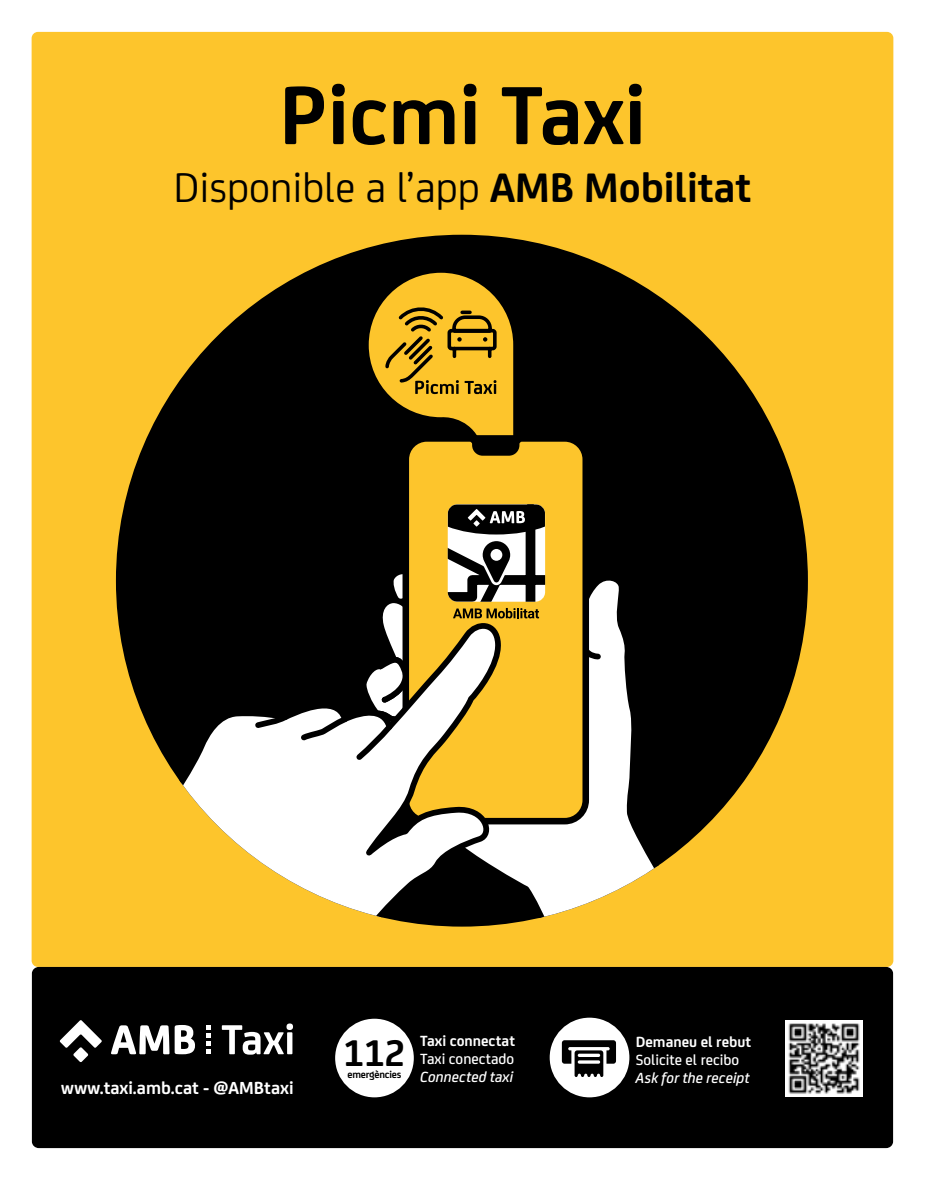
<style>
.page{position:relative;width:925px;height:1180px;background:#fff}
.page>*{position:absolute;margin:0;border:0;box-sizing:border-box;transform-origin:0 0}
.t1{font:700 87.98px "FS Joey";color:#000}
.t2{font:44.1px "FS Joey";color:#000}
.t3{font:700 39.82px "FS Joey";color:#000}
.t4{font:700 18.68px "FS Joey";color:#fff}
.t5{font:500 15.75px "FS Joey";color:#fff}
.t6{font:italic 500 15.75px "FS Joey";color:#fff}
.t7{font:700 15.75px "FS Joey";color:#fff}
.t8{font:700 10.8px "FS Joey";letter-spacing:-.02em;color:#000}
.s1{font-weight:700}
</style>
<div class="page">
<div style="left:32px;top:32px;width:861px;height:935px;background:#fdc52c;border-radius:6px"></div>
<div style="left:32px;top:967px;width:861px;height:181px;background:#000;border-radius:7px"></div>
<div style="left:116px;top:235px;width:692px;height:692px;background:#000;border-radius:50%"></div>
<svg style="left:502px;top:580px;width:289px;height:345px"></svg>
<div style="left:402px;top:435px;width:187px;height:389px;background:#000;border-radius:24px"></div>
<div style="left:502px;top:442px;width:80px;height:376px;background:#fdc52c"></div>
<svg style="left:369px;top:273px;width:176px;height:345px"></svg>
<svg style="left:117px;top:616px;width:385px;height:311px"></svg>
<svg style="left:251px;top:657px;width:163px;height:108px"></svg>
<img style="left:785px;top:1020px;width:77px;height:76px">
<svg style="left:111px;top:1025px;width:84px;height:29px"></svg>
<svg style="left:73px;top:1047px;width:15px;height:15px"></svg>
<svg style="left:60px;top:1020px;width:42px;height:28px"></svg>
<svg style="left:206px;top:1025px;width:4px;height:29px"></svg>
<svg style="left:222px;top:1025px;width:62px;height:30px"></svg>
<div style="left:286px;top:1023px;width:7px;height:7px;background:#fff;border-radius:3px"></div>
<div style="left:287px;top:1032px;width:5px;height:22px;background:#fff"></div>
<div style="left:335px;top:1019px;width:79px;height:78px;background:#fff;border-radius:50%"></div>
<div style="left:550px;top:1018px;width:79px;height:79px;background:#fff;border-radius:50%"></div>
<svg style="left:562px;top:1040px;width:54px;height:37px"></svg>
<h1 class="t1" style="left:279px;top:49px;width:368px">Picmi Taxi</h1>
<h2 class="t2" style="left:174px;top:156px;width:579px">Disponible a l’app <span class="s1">AMB Mobilitat</span></h2>
<p class="t4" style="left:61px;top:1073px;width:234px">www.taxi.amb.cat - @AMBtaxi</p>
<p class="t7" style="left:420px;top:1029px;width:96px">Taxi connectat</p>
<p class="t5" style="left:420px;top:1047px;width:96px">Taxi conectado</p>
<p class="t6" style="left:420px;top:1065px;width:95px">Connected taxi</p>
<h3 class="t3" style="left:343px;top:1022px;width:64px">112</h3>
<p class="t7" style="left:636px;top:1030px;width:117px">Demaneu el rebut</p>
<p class="t5" style="left:636px;top:1048px;width:105px">Solicite el recibo</p>
<p class="t6" style="left:636px;top:1066px;width:115px">Ask for the receipt</p>
<p class="t8" style="left:347px;top:1066px;width:55px">emergències</p>
</div>
